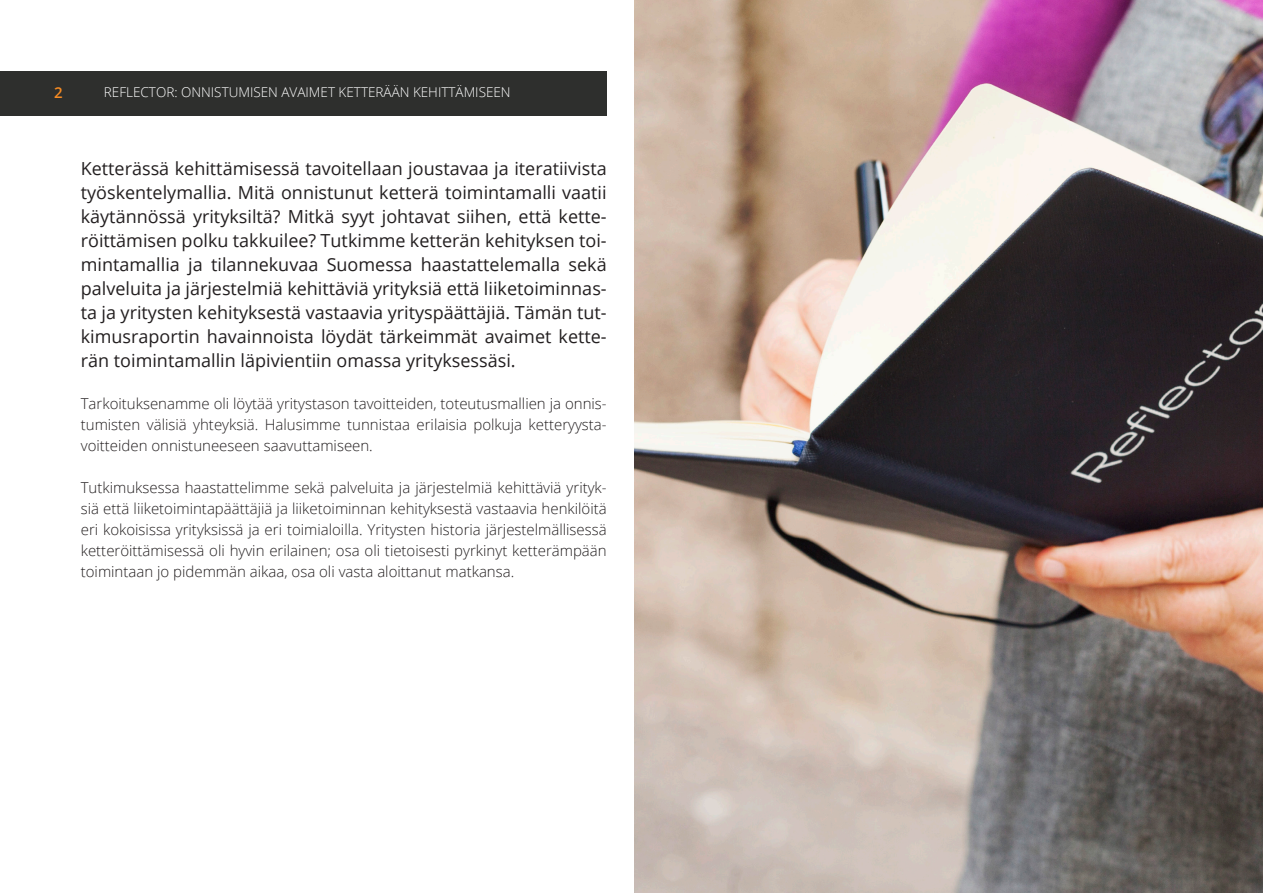
<style>
.page{position:relative;width:1263px;height:893px;background:#fff}
.page>*{position:absolute;margin:0;border:0;box-sizing:border-box;transform-origin:0 0}
.Ingressi{font:18px/24px "Open Sans";color:#231f20;text-align:justify}
.Leipis{font:300 15px/21px "Open Sans";color:#231f20;text-align:justify}
.t1{font:600 15px "Open Sans";color:#f68b23}
.t2{font:300 13.5px "Open Sans";color:#fff}
</style>
<div class="page">
<div style="left:0;top:72px;width:607px;height:44px;background:#2e2f2d"></div>
<img style="left:634px;top:0;width:629px;height:893px">
<p class="t1" style="left:54px;top:82px;width:10px">2</p>
<p class="t2" style="left:104px;top:83px;width:408px">REFLECTOR: ONNISTUMISEN AVAIMET KETTERÄÄN KEHITTÄMISEEN</p>
<p class="Ingressi" style="left:81px;top:156px;width:527px">Ketterässä kehittämisessä tavoitellaan joustavaa ja iteratiivista työskentelymallia. Mitä onnistunut ketterä toimintamalli vaatii käytännössä yrityksiltä? Mitkä syyt johtavat siihen, että kette&shy;röittämisen polku takkuilee? Tutkimme ketterän kehityksen toi&shy;mintamallia ja tilannekuvaa Suomessa haastattelemalla sekä palveluita ja järjestelmiä kehittäviä yrityksiä että liiketoiminnas&shy;ta ja yritysten kehityksestä vastaavia yrityspäättäjiä. Tämän tut&shy;kimusraportin havainnoista löydät tärkeimmät avaimet kette&shy;rän toimintamallin läpivientiin omassa yrityksessäsi.</p>
<p class="Leipis" style="left:81px;top:393px;width:527px">Tarkoituksenamme oli löytää yritystason tavoitteiden, toteutusmallien ja onnis&shy;tumisten välisiä yhteyksiä. Halusimme tunnistaa erilaisia polkuja ketteryysta&shy;voitteiden onnistuneeseen saavuttamiseen.</p>
<p class="Leipis" style="left:81px;top:477px;width:527px">Tutkimuksessa haastattelimme sekä palveluita ja järjestelmiä kehittäviä yrityk&shy;siä että liiketoimintapäättäjiä ja liiketoiminnan kehityksestä vastaavia henkilöitä eri kokoisissa yrityksissä ja eri toimialoilla. Yritysten historia järjestelmällisessä ketteröittämisessä oli hyvin erilainen; osa oli tietoisesti pyrkinyt ketterämpään toimintaan jo pidemmän aikaa, osa oli vasta aloittanut matkansa.</p>
</div>
